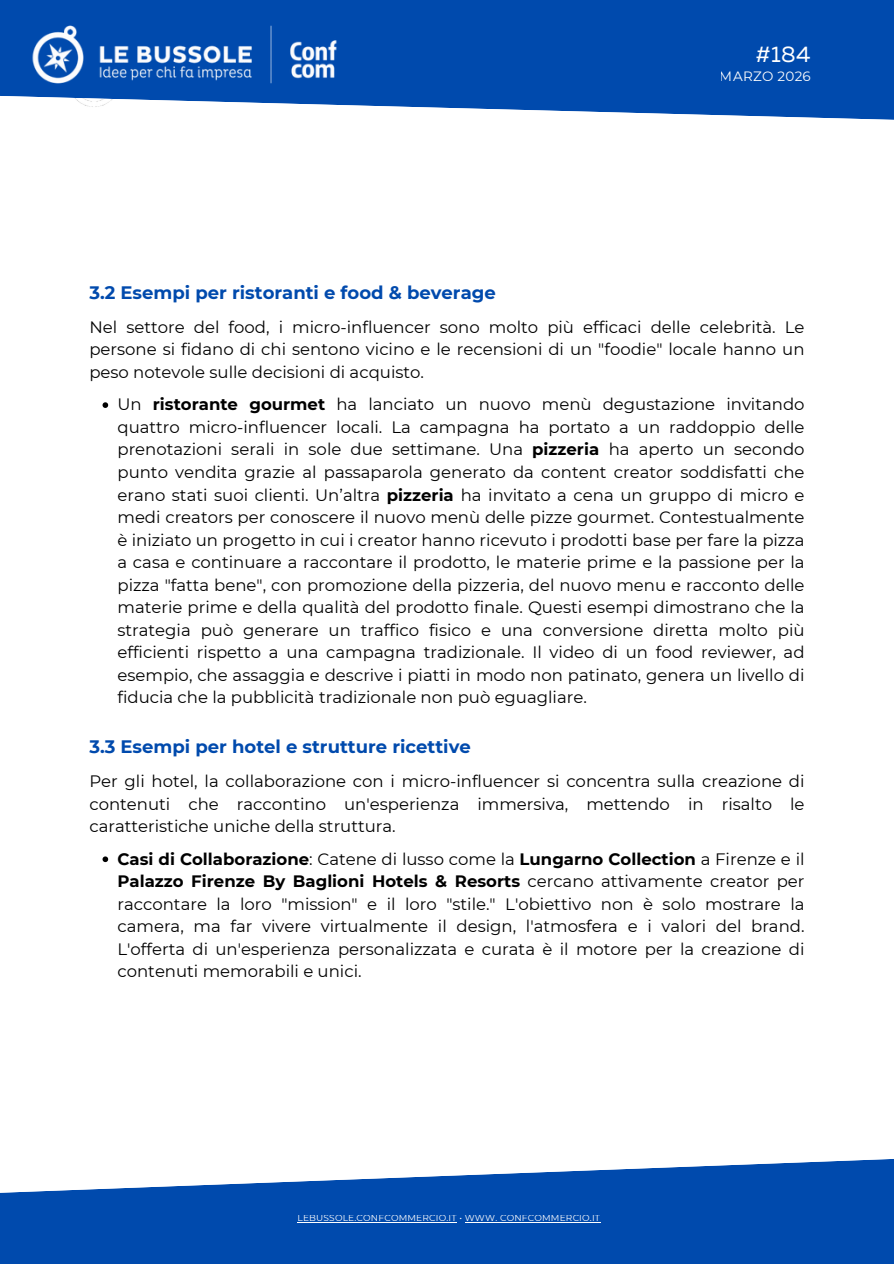
<style>
.page{position:relative;width:894px;height:1264px;background:#fff}
.page>*{position:absolute;margin:0;border:0;box-sizing:border-box;transform-origin:0 0}
.t1{font:22.5px "Muller";color:#fff}
.t2{font:22.2px "Muller";color:#fff}
.t3{font:700 18px "Montserrat";color:#004aad}
.t4{font:16.5px/22.5px "Montserrat";color:#000;text-align:justify}
.t5{font:13.5px "Montserrat";letter-spacing:.02em;color:#fff}
.t6{font:9px "Montserrat";letter-spacing:.02em;color:#fff}
.s1{font-weight:700}
</style>
<div class="page">
<svg style="left:0;top:0;width:893px;height:120px;background:#2363b8"></svg>
<svg style="left:0;top:1159px;width:893px;height:104px;fill:#004aad"></svg>
<hr style="left:297px;top:1222px;width:159px;height:1px;background:#fff">
<hr style="left:464px;top:1222px;width:136px;height:1px;background:#fff">
<img style="left:13px;top:13px;width:343px;height:84px">
<svg style="left:102px;top:402px;width:6px;height:6px"></svg>
<svg style="left:102px;top:856px;width:6px;height:6px"></svg>
<h1 class="t1" style="left:755px;top:45px;width:56px">#184</h1>
<p class="t5" style="left:719px;top:68px;width:92px">MARZO 2026</p>
<h2 class="t2" style="left:768px;top:63px;width:59px">#035</h2>
<p class="t3" style="left:89px;top:282px;width:408px">3.2 Esempi per ristoranti e food &amp; beverage</p>
<p class="t4" style="left:89px;top:316px;width:716px">Nel settore del food, i micro-influencer sono molto più efficaci delle celebrità. Le persone si fidano di chi sentono vicino e le recensioni di un "foodie" locale hanno un peso notevole sulle decisioni di acquisto.</p>
<p class="t4" style="left:117px;top:393px;width:688px">Un <span class="s1">ristorante gourmet</span> ha lanciato un nuovo menù degustazione invitando quattro micro-influencer locali. La campagna ha portato a un raddoppio delle prenotazioni serali in sole due settimane. Una <span class="s1">pizzeria</span> ha aperto un secondo punto vendita grazie al passaparola generato da content creator soddisfatti che erano stati suoi clienti. Un’altra <span class="s1">pizzeria</span> ha invitato a cena un gruppo di micro e medi creators per conoscere il nuovo menù delle pizze gourmet. Contestualmente è iniziato un progetto in cui i creator hanno ricevuto i prodotti base per fare la pizza a casa e continuare a raccontare il prodotto, le materie prime e la passione per la pizza "fatta bene", con promozione della pizzeria, del nuovo menu e racconto delle materie prime e della qualità del prodotto finale. Questi esempi dimostrano che la strategia può generare un traffico fisico e una conversione diretta molto più efficienti rispetto a una campagna tradizionale. Il video di un food reviewer, ad esempio, che assaggia e descrive i piatti in modo non patinato, genera un livello di fiducia che la pubblicità tradizionale non può eguagliare.</p>
<p class="t3" style="left:89px;top:735px;width:383px">3.3 Esempi per hotel e strutture ricettive</p>
<p class="t4" style="left:89px;top:769px;width:716px">Per gli hotel, la collaborazione con i micro-influencer si concentra sulla creazione di contenuti che raccontino un'esperienza immersiva, mettendo in risalto le caratteristiche uniche della struttura.</p>
<p class="t4" style="left:117px;top:847px;width:688px"><span class="s1">Casi di Collaborazione</span>: Catene di lusso come la <span class="s1">Lungarno Collection</span> a Firenze e il <span class="s1">Palazzo Firenze By Baglioni Hotels &amp; Resorts</span> cercano attivamente creator per raccontare la loro "mission" e il loro "stile." L'obiettivo non è solo mostrare la camera, ma far vivere virtualmente il design, l'atmosfera e i valori del brand.<br>L'offerta di un'esperienza personalizzata e curata è il motore per la creazione di contenuti memorabili e unici.</p>
<p class="t6" style="left:297px;top:1212px;width:304px">LEBUSSOLE.CONFCOMMERCIO.IT • WWW. CONFCOMMERCIO.IT</p>
</div>
